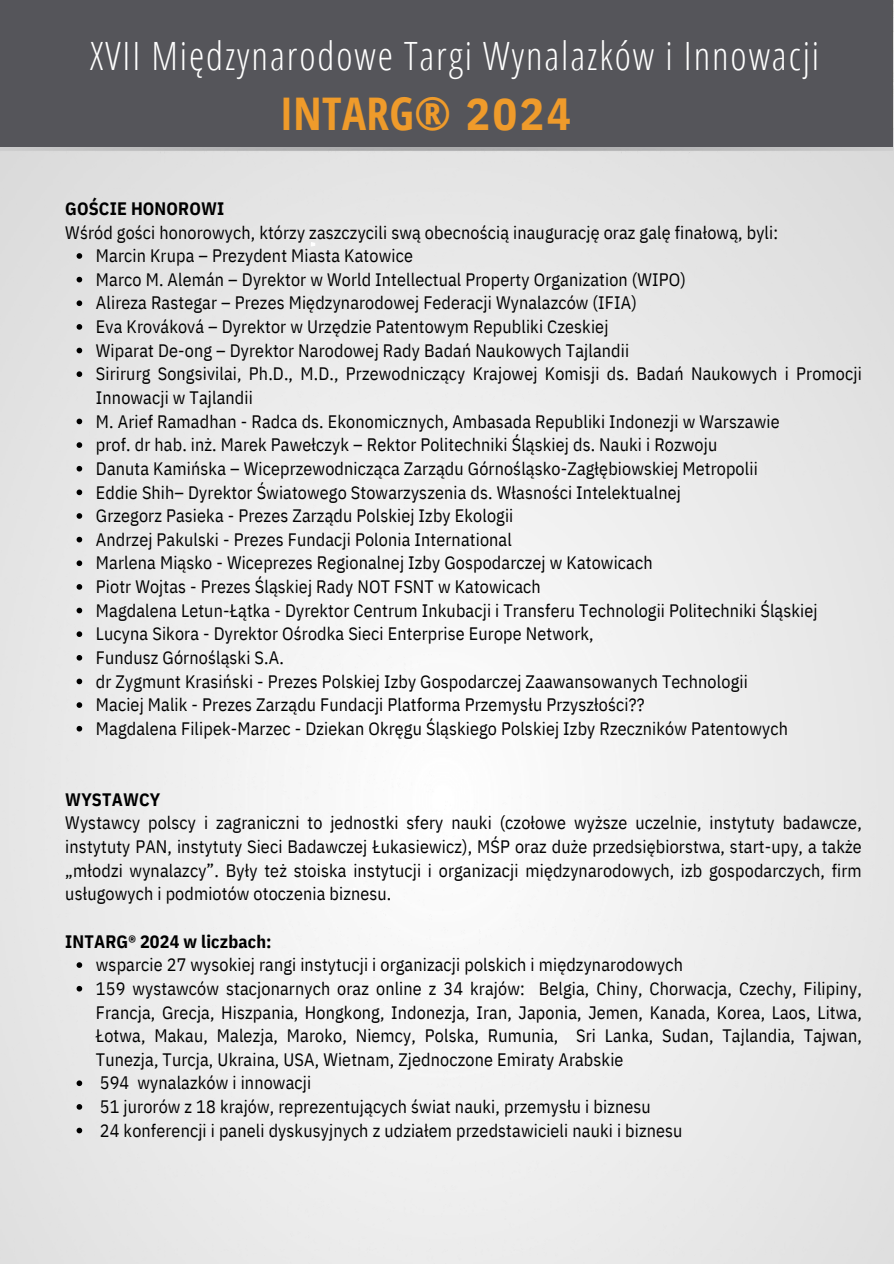
<style>
.page{position:relative;width:894px;height:1264px;background:#fff}
.page>*{position:absolute;margin:0;border:0;box-sizing:border-box;transform-origin:0 0}
.t1{font:700 45px "Open Sans Condensed";letter-spacing:.01em;color:#ef9b2b}
.t2{font:300 39px "Open Sans Condensed";letter-spacing:.05em;color:#fff}
.t3{font:18px/23.7px "IBM Plex Sans Cond";letter-spacing:.01em;color:#000;text-align:justify}
.t4{font:700 18px "IBM Plex Sans Cond";letter-spacing:.01em;color:#000}
.s1{font-family:"IBM Plex Sans Cond"}
</style>
<div class="page">
<div style="left:0;top:0;width:893px;height:147px;background:#55555a"></div>
<img style="left:0;top:147px;width:893px;height:1116px">
<svg style="left:353px;top:887px;width:3px;height:5px"></svg>
<svg style="left:204px;top:352px;width:8px;height:7px"></svg>
<svg style="left:311px;top:242px;width:4px;height:4px"></svg>
<svg style="left:534px;top:352px;width:8px;height:7px"></svg>
<svg style="left:77px;top:253px;width:5px;height:6px"></svg>
<svg style="left:77px;top:277px;width:5px;height:5px"></svg>
<svg style="left:77px;top:300px;width:5px;height:6px"></svg>
<svg style="left:77px;top:324px;width:5px;height:6px"></svg>
<svg style="left:77px;top:348px;width:5px;height:5px"></svg>
<svg style="left:77px;top:371px;width:5px;height:6px"></svg>
<svg style="left:77px;top:418px;width:5px;height:6px"></svg>
<svg style="left:77px;top:442px;width:5px;height:6px"></svg>
<svg style="left:77px;top:466px;width:5px;height:5px"></svg>
<svg style="left:77px;top:489px;width:5px;height:6px"></svg>
<svg style="left:77px;top:513px;width:5px;height:6px"></svg>
<svg style="left:77px;top:537px;width:5px;height:5px"></svg>
<svg style="left:77px;top:560px;width:5px;height:6px"></svg>
<svg style="left:77px;top:584px;width:5px;height:5px"></svg>
<svg style="left:77px;top:607px;width:5px;height:6px"></svg>
<svg style="left:77px;top:631px;width:5px;height:6px"></svg>
<svg style="left:77px;top:655px;width:5px;height:5px"></svg>
<svg style="left:77px;top:678px;width:5px;height:6px"></svg>
<svg style="left:77px;top:702px;width:5px;height:6px"></svg>
<svg style="left:77px;top:726px;width:5px;height:5px"></svg>
<svg style="left:77px;top:962px;width:5px;height:5px"></svg>
<svg style="left:77px;top:985px;width:5px;height:6px"></svg>
<svg style="left:77px;top:1080px;width:5px;height:6px"></svg>
<svg style="left:77px;top:1104px;width:5px;height:5px"></svg>
<svg style="left:77px;top:1127px;width:5px;height:6px"></svg>
<p class="t2" style="left:90px;top:29px;width:730px">XVII Międzynarodowe Targi Wynalazków i Innowacji</p>
<p class="t1" style="left:279px;top:82px;width:293px">INTARG® <span class="s1">2024</span></p>
<h1 class="t4" style="left:65px;top:196px;width:160px">GOŚCIE HONOROWI</h1>
<h2 class="t3" style="left:65px;top:220px;width:714px">Wśród gości honorowych, którzy zaszczycili swą obecnością inaugurację oraz galę finałową, byli:</h2>
<p class="t3" style="left:96px;top:243px;width:318px">Marcin Krupa – Prezydent Miasta Katowice</p>
<p class="t3" style="left:96px;top:267px;width:591px">Marco M. Alemán – Dyrektor w World Intellectual Property Organization (WIPO)</p>
<p class="t3" style="left:96px;top:291px;width:542px">Alireza Rastegar – Prezes Międzynarodowej Federacji Wynalazców (IFIA)</p>
<p class="t3" style="left:96px;top:314px;width:514px">Eva Krováková – Dyrektor w Urzędzie Patentowym Republiki Czeskiej</p>
<p class="t3" style="left:96px;top:338px;width:534px">Wiparat De-ong – Dyrektor Narodowej Rady Badań Naukowych Tajlandii</p>
<p class="t3" style="left:96px;top:362px;width:767px">Sirirurg Songsivilai, Ph.D., M.D., Przewodniczący Krajowej Komisji ds. Badań Naukowych i Promocji<br>Innowacji w Tajlandii</p>
<p class="t3" style="left:96px;top:409px;width:685px">M. Arief Ramadhan - Radca ds. Ekonomicznych, Ambasada Republiki Indonezji w Warszawie</p>
<p class="t3" style="left:96px;top:432px;width:622px">prof. dr hab. inż. Marek Pawełczyk – Rektor Politechniki Śląskiej ds. Nauki i Rozwoju</p>
<p class="t3" style="left:96px;top:456px;width:663px">Danuta Kamińska – Wiceprzewodnicząca Zarządu Górnośląsko-Zagłębiowskiej Metropolii</p>
<p class="t3" style="left:96px;top:480px;width:586px">Eddie Shih– Dyrektor Światowego Stowarzyszenia ds. Własności Intelektualnej</p>
<p class="t3" style="left:96px;top:503px;width:419px">Grzegorz Pasieka - Prezes Zarządu Polskiej Izby Ekologii</p>
<p class="t3" style="left:96px;top:527px;width:417px">Andrzej Pakulski - Prezes Fundacji Polonia International</p>
<p class="t3" style="left:96px;top:551px;width:558px">Marlena Miąsko - Wiceprezes Regionalnej Izby Gospodarczej w Katowicach</p>
<p class="t3" style="left:96px;top:574px;width:446px">Piotr Wojtas - Prezes Śląskiej Rady NOT FSNT w Katowicach</p>
<p class="t3" style="left:96px;top:598px;width:723px">Magdalena Letun-Łątka - Dyrektor Centrum Inkubacji i Transferu Technologii Politechniki Śląskiej</p>
<p class="t3" style="left:96px;top:621px;width:499px">Lucyna Sikora - Dyrektor Ośrodka Sieci Enterprise Europe Network,</p>
<p class="t3" style="left:96px;top:645px;width:189px">Fundusz Górnośląski S.A.</p>
<p class="t3" style="left:96px;top:669px;width:653px">dr Zygmunt Krasiński - Prezes Polskiej Izby Gospodarczej Zaawansowanych Technologii</p>
<p class="t3" style="left:96px;top:692px;width:550px">Maciej Malik - Prezes Zarządu Fundacji Platforma Przemysłu Przyszłości??</p>
<p class="t3" style="left:96px;top:716px;width:693px">Magdalena Filipek-Marzec - Dziekan Okręgu Śląskiego Polskiej Izby Rzeczników Patentowych</p>
<p class="t4" style="left:65px;top:787px;width:96px">WYSTAWCY</p>
<p class="t3" style="left:65px;top:810px;width:797px">Wystawcy polscy i zagraniczni to jednostki sfery nauki (czołowe wyższe uczelnie, instytuty badawcze, instytuty PAN, instytuty Sieci Badawczej Łukasiewicz), MŚP oraz duże przedsiębiorstwa, start-upy, a także „młodzi wynalazcy”. Były też stoiska instytucji i organizacji międzynarodowych, izb gospodarczych, firm usługowych i podmiotów otoczenia biznesu.</p>
<p class="t4" style="left:65px;top:929px;width:208px">INTARG® 2024 w liczbach:</p>
<p class="t3" style="left:96px;top:952px;width:588px">wsparcie 27 wysokiej rangi instytucji i organizacji polskich i międzynarodowych</p>
<p class="t3" style="left:96px;top:976px;width:767px">159 wystawców stacjonarnych oraz online z 34 krajów: Belgia, Chiny, Chorwacja, Czechy, Filipiny, Francja, Grecja, Hiszpania, Hongkong, Indonezja, Iran, Japonia, Jemen, Kanada, Korea, Laos, Litwa, Łotwa, Makau, Malezja, Maroko, Niemcy, Polska, Rumunia, Sri Lanka, Sudan, Tajlandia, Tajwan, Tunezja, Turcja, Ukraina, USA, Wietnam, Zjednoczone Emiraty Arabskie</p>
<h4 class="t3" style="left:100px;top:1070px;width:213px">594 wynalazków i innowacji</h4>
<p class="t3" style="left:100px;top:1094px;width:552px">51 jurorów z 18 krajów, reprezentujących świat nauki, przemysłu i biznesu</p>
<p class="t3" style="left:100px;top:1118px;width:584px">24 konferencji i paneli dyskusyjnych z udziałem przedstawicieli nauki i biznesu</p>
</div>
